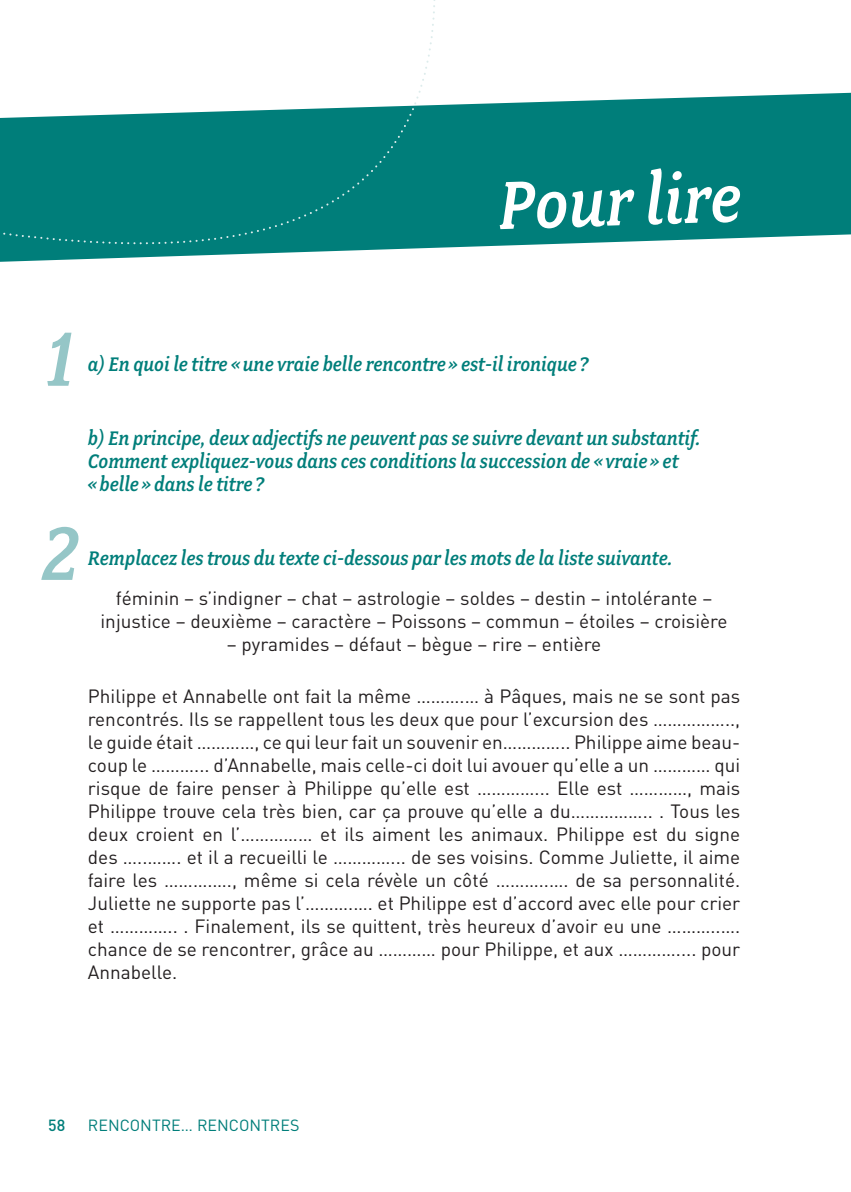
<style>
.page{position:relative;width:851px;height:1192px;background:#fff}
.page>*{position:absolute;margin:0;border:0;box-sizing:border-box;transform-origin:0 0}
.t1{font:italic 85px "Fairplex Narrow OT Med";color:#95c6c7}
.t2{font:italic 76px "Fairplex Narrow OT Med";color:#fff}
.t3{font:italic 22px/23px "Fairplex Narrow OT Med";color:#007e7a}
.t4{font:19px/23px "DIN";color:#231f20;text-align:center}
.t5{font:16px "DIN";color:#007e7a}
.t6{font:500 16px "DIN";color:#007e7a}
</style>
<div class="page">
<svg style="left:438px;top:93px;width:412px;height:155px;background:#158885"></svg>
<svg style="left:0;top:0;width:438px;height:262px"></svg>
<h2 class="t2" style="left:496px;top:175px;width:245px;rotate:-2deg">Pour lire</h2>
<h1 class="t1" style="left:45px;top:325px;width:33px">1</h1>
<p class="t3" style="left:88px;top:354px;width:502px">a) En quoi le titre « une vraie belle rencontre » est-il ironique ?</p>
<p class="t3" style="left:88px;top:428px;width:614px">b) En principe, deux adjectifs ne peuvent pas se suivre devant un substantif.<br>Comment expliquez-vous dans ces conditions la succession de « vraie » et<br>« belle » dans le titre ?</p>
<h1 class="t1" style="left:42px;top:519px;width:39px">2</h1>
<p class="t3" style="left:88px;top:548px;width:586px">Remplacez les trous du texte ci-dessous par les mots de la liste suivante.</p>
<p class="t4" style="left:100px;top:589px;width:628px">féminin – s’indigner – chat – astrologie – soldes – destin – intolérante – injustice – deuxième – caractère – Poissons – commun – étoiles – croisière</p>
<p class="t4" style="left:227px;top:635px;width:376px">– pyramides – défaut – bègue – rire – entière</p>
<p class="t4" style="left:88px;top:686px;width:653px;text-align:justify">Philippe et Annabelle ont fait la même ……….… à Pâques, mais ne se sont pas rencontrés. Ils se rappellent tous les deux que pour l’excursion des …………….., le guide était …………, ce qui leur fait un souvenir en………….. Philippe aime beau&shy;coup le ………... d’Annabelle, mais celle-ci doit lui avouer qu’elle a un ………… qui risque de faire penser à Philippe qu’elle est …………... Elle est …………, mais Philippe trouve cela très bien, car ça prouve qu’elle a du…………….. . Tous les deux croient en l’…………… et ils aiment les animaux. Philippe est du signe des …..……. et il a recueilli le …………... de ses voisins. Comme Juliette, il aime faire les ……….…., même si cela révèle un côté ………..…. de sa personnalité.<br>Juliette ne supporte pas l’……….…. et Philippe est d’accord avec elle pour crier et ………….. . Finalement, ils se quittent, très heureux d’avoir eu une ………..…. chance de se rencontrer, grâce au ………… pour Philippe, et aux ………….... pour Annabelle.</p>
<p class="t6" style="left:48px;top:1119px;width:19px">58</p>
<p class="t5" style="left:88px;top:1119px;width:213px">RENCONTRE… RENCONTRES</p>
</div>
